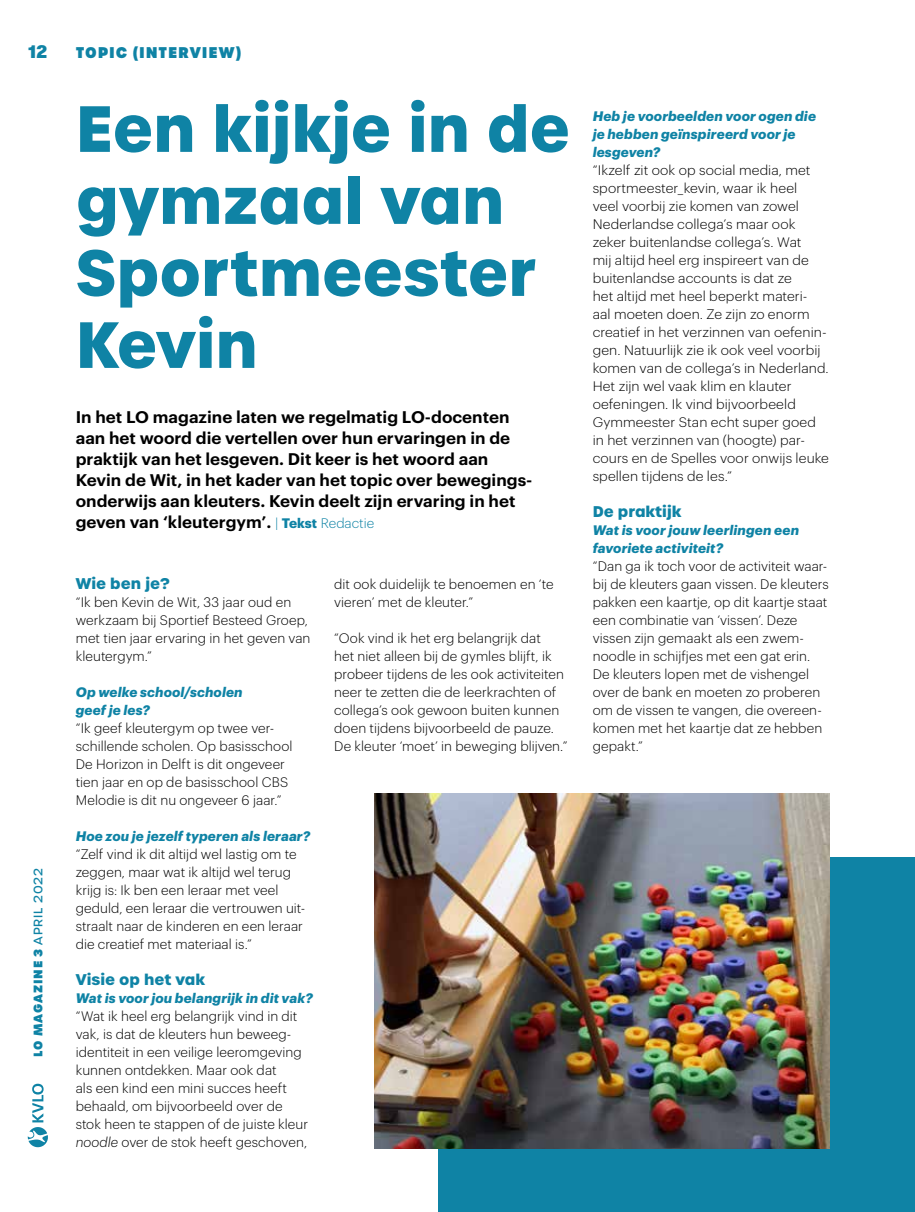
<style>
.page{position:relative;width:915px;height:1212px;background:#fff}
.page>*{position:absolute;margin:0;border:0;box-sizing:border-box;transform-origin:0 0}
.t1{font:700 63px/72px "Urbane";color:#0f83a5}
.t2{font:900 18px "GT Walsheim Pro";color:#0f83a5}
.t3{font:600 16.5px/21px "Graphik";color:#000}
.t4{font:700 15px "Urbane";color:#0f83a5}
.t5{font:800 15px "Urbane";letter-spacing:.06em;color:#0f83a5}
.t6{font:300 13.5px/18px "Graphik";letter-spacing:.01em;color:#000}
.t7{font:italic 700 13.5px/18px "Graphik";letter-spacing:.01em;color:#0f83a5}
.t8{font:800 12px "Urbane";letter-spacing:.07em;color:#0f83a5}
.s1{font-weight:500}
.s2{font-weight:300;font-size:13.5px;color:#0f83a5}
.s3{font-weight:700;font-size:13.5px;color:#0f83a5}
.s4{font-style:italic}
</style>
<div class="page">
<div style="left:438px;top:857px;width:476px;height:355px;background:#0f83a5"></div>
<img style="left:374px;top:793px;width:455px;height:355px">
<svg style="left:28px;top:1084px;width:20px;height:63px"></svg>
<h2 class="t2" style="left:28px;top:40px;width:21px">12</h2>
<p class="t5" style="left:76px;top:42px;width:167px">TOPIC (INTERVIEW)</p>
<h1 class="t1" style="left:76px;top:93px;width:496px">Een kijkje in de gymzaal van<br>Sportmeester<br>Kevin</h1>
<p class="t8" style="left:30px;top:1057px;width:191px;rotate:-90deg">LO MAGAZINE 3 <span class="s1">APRIL 2022</span></p>
<p class="t3" style="left:76px;top:405px;width:458px">In het LO magazine laten we regelmatig LO-docenten aan het woord die vertellen over hun ervaringen in de praktijk van het lesgeven. Dit keer is het woord aan Kevin de Wit, in het kader van het topic over bewegings&shy;onderwijs aan kleuters. Kevin deelt zijn ervaring in het geven van ‘kleutergym’. <span class="s2">|</span> <span class="s3">Tekst</span> <span class="s2">Redactie</span></p>
<p class="t4" style="left:76px;top:573px;width:95px">Wie ben je?</p>
<p class="t6" style="left:76px;top:592px;width:236px">“Ik ben Kevin de Wit, 33 jaar oud en werkzaam bij Sportief Besteed Groep, met tien jaar ervaring in het geven van kleutergym.”</p>
<p class="t7" style="left:76px;top:682px;width:168px">Op welke school/scholen geef je les?</p>
<p class="t6" style="left:76px;top:718px;width:218px">“Ik geef kleutergym op twee ver&shy;schillende scholen. Op basisschool De Horizon in Delft is dit ongeveer tien jaar en op de basisschool CBS Melodie is dit nu ongeveer 6 jaar.”</p>
<p class="t7" style="left:76px;top:826px;width:236px">Hoe zou je jezelf typeren als leraar?</p>
<p class="t6" style="left:76px;top:844px;width:231px">“Zelf vind ik dit altijd wel lastig om te zeggen, maar wat ik altijd wel terug krijg is: Ik ben een leraar met veel geduld, een leraar die vertrouwen uit&shy;straalt naar de kinderen en een leraar die creatief met materiaal is.”</p>
<p class="t4" style="left:76px;top:969px;width:131px">Visie op het vak</p>
<p class="t7" style="left:76px;top:988px;width:238px">Wat is voor jou belangrijk in dit vak?</p>
<p class="t6" style="left:76px;top:1006px;width:234px">“Wat ik heel erg belangrijk vind in dit vak, is dat de kleuters hun beweeg&shy;identiteit in een veilige leeromgeving kunnen ontdekken. Maar ook dat<br>als een kind een mini succes heeft behaald, om bijvoorbeeld over de stok heen te stappen of de juiste kleur <span class="s4">noodle</span> over de stok heeft geschoven,</p>
<p class="t6" style="left:334px;top:574px;width:221px">dit ook duidelijk te benoemen en ‘te vieren’ met de kleuter.”</p>
<p class="t6" style="left:334px;top:628px;width:235px">“Ook vind ik het erg belangrijk dat<br>het niet alleen bij de gymles blijft, ik probeer tijdens de les ook activiteiten neer te zetten die de leerkrachten of collega’s ook gewoon buiten kunnen doen tijdens bijvoorbeeld de pauze.<br>De kleuter ‘moet’ in beweging blijven.”</p>
<p class="t7" style="left:592px;top:106px;width:225px">Heb je voorbeelden voor ogen die je hebben geïnspireerd voor je lesgeven?</p>
<p class="t6" style="left:592px;top:160px;width:238px">“Ikzelf zit ook op social media, met sportmeester_kevin, waar ik heel<br>veel voorbij zie komen van zowel Nederlandse collega’s maar ook zeker buitenlandse collega’s. Wat<br>mij altijd heel erg inspireert van de buitenlandse accounts is dat ze<br>het altijd met heel beperkt materi-<br>aal moeten doen. Ze zijn zo enorm creatief in het verzinnen van oefenin&shy;gen. Natuurlijk zie ik ook veel voorbij komen van de collega’s in Nederland.<br>Het zijn wel vaak klim en klauter oefeningen. Ik vind bijvoorbeeld Gymmeester Stan echt super goed in het verzinnen van (hoogte) par&shy;cours en de Spelles voor onwijs leuke spellen tijdens de les.”</p>
<p class="t4" style="left:592px;top:501px;width:90px">De praktijk</p>
<p class="t7" style="left:592px;top:520px;width:208px">Wat is voor jouw leerlingen een favoriete activiteit?</p>
<p class="t6" style="left:592px;top:556px;width:237px">“Dan ga ik toch voor de activiteit waar&shy;bij de kleuters gaan vissen. De kleuters pakken een kaartje, op dit kaartje staat een combinatie van ‘vissen’. Deze vissen zijn gemaakt als een zwem&shy;noodle in schijfjes met een gat erin.<br>De kleuters lopen met de vishengel over de bank en moeten zo proberen om de vissen te vangen, die overeen&shy;komen met het kaartje dat ze hebben gepakt.”</p>
</div>
